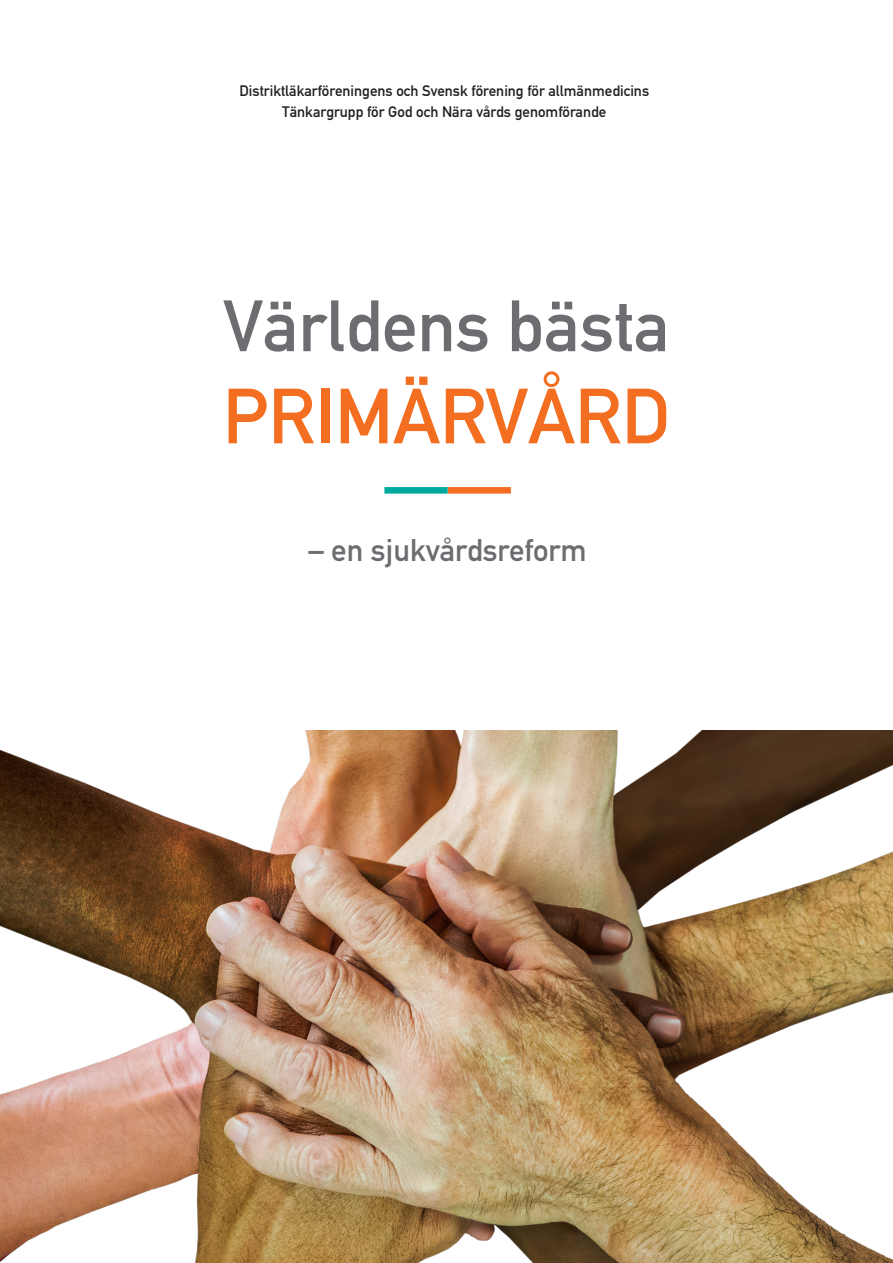
<style>
.page{position:relative;width:893px;height:1263px;background:#fff}
.page>*{position:absolute;margin:0;border:0;box-sizing:border-box;transform-origin:0 0}
.t1{font:76.8px "DIN Mittelschrift";color:#f36e21}
.t2{font:71.4px "DIN Mittelschrift";color:#6c6d70}
.t3{font:30.9px "DIN Mittelschrift";color:#6c6d70}
.t4{font:15px/21px "DIN Mittelschrift";color:#231f20;text-align:center}
</style>
<div class="page">
<img style="left:0;top:730px;width:893px;height:533px">
<div style="left:448px;top:487px;width:63px;height:7px;background:#f36e21"></div>
<div style="left:384px;top:487px;width:64px;height:7px;background:#00a99d"></div>
<p class="t4" style="left:239px;top:81px;width:411px">Distriktläkarföreningens och Svensk förening för allmänmedicins<br>Tänkargrupp för God och Nära vårds genomförande</p>
<p class="t2" style="left:223px;top:284px;width:448px">Världens bästa</p>
<p class="t1" style="left:223px;top:371px;width:449px">PRIMÄRVÅRD</p>
<p class="t3" style="left:308px;top:532px;width:280px">– en sjukvårdsreform</p>
</div>
